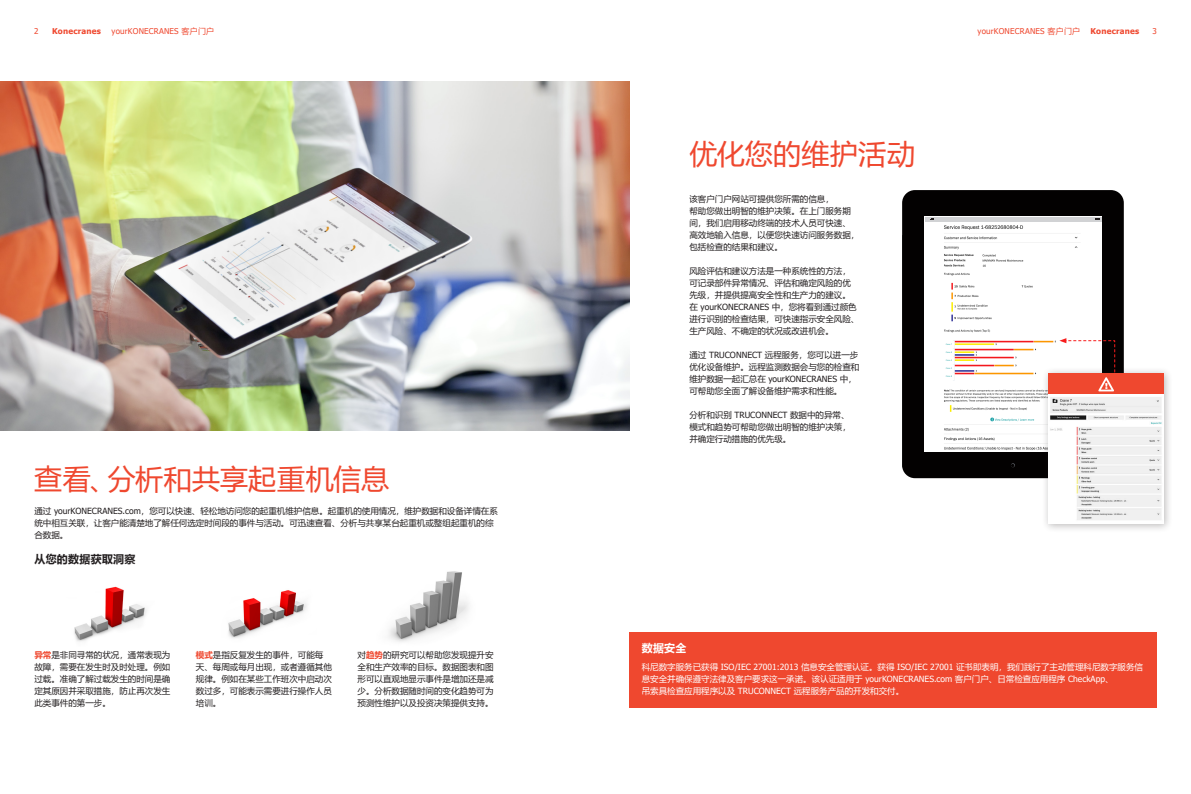
<style>
.page{position:relative;width:1191px;height:794px;background:#fff}
.page>*{position:absolute;margin:0;border:0;box-sizing:border-box;transform-origin:0 0}
.Inside_headlines{font:28px "Microsoft Ya Hei";letter-spacing:.01em;color:#ef482f}
.Subhead_for_body_copy{font:700 11px "Microsoft Ya Hei";letter-spacing:.025em;color:#231f20}
.Subhead_for_body_copy-2{font:700 11px "Microsoft Ya Hei";color:#fff}
.Body_copy{font:8.5px/12px "Microsoft Ya Hei";color:#231f20}
.Body_copy-2{font:8.5px/12px "Microsoft Ya Hei";color:#fff}
.t1{font:8px "Tahoma";letter-spacing:.025em;color:#ef482f}
.t2{font:700 8px "Tahoma";letter-spacing:.025em;color:#ef482f}
.s1{font-family:"Microsoft Ya Hei"}
.s2{font-family:"Tahoma"}
.s3{font-weight:700;color:#ef482f}
</style>
<div class="page">
<img style="left:0;top:81px;width:629px;height:349px">
<div style="left:629px;top:632px;width:528px;height:75px;background:#ef482f"></div>
<img style="left:74px;top:586px;width:73px;height:56px">
<img style="left:228px;top:590px;width:79px;height:48px">
<img style="left:388px;top:571px;width:81px;height:71px">
<div style="left:902px;top:190px;width:221px;height:288px;background:#030101;border-radius:13px"></div>
<img style="left:924px;top:221px;width:177px;height:231px">
<svg style="left:902px;top:235px;width:1px;height:233px"></svg>
<hr style="left:924px;top:217px;width:177px;height:4px;background:#d1d2d4">
<div style="left:1042px;top:367px;width:130px;height:166px;background:#231f20;opacity:.3"></div>
<div style="left:1048px;top:374px;width:115px;height:150px;background:#fff"></div>
<img style="left:1050px;top:397px;width:112px;height:123px">
<div style="left:1048px;top:374px;width:115px;height:20px;background:#ef482f"></div>
<svg style="left:1059px;top:338px;width:56px;height:69px"></svg>
<p class="t1" style="left:34px;top:26px;width:6px">2</p>
<p class="t2" style="left:52px;top:25px;width:50px">Konecranes</p>
<p class="t1" style="left:112px;top:26px;width:104px">yourKONECRANES <span class="s1">客户门户</span></p>
<p class="t1" style="left:977px;top:26px;width:104px">yourKONECRANES <span class="s1">客户门户</span></p>
<p class="t2" style="left:1090px;top:25px;width:50px">Konecranes</p>
<p class="t1" style="left:1152px;top:26px;width:6px">3</p>
<p class="Inside_headlines" style="left:689px;top:134px;width:227px">优化您的维护活动</p>
<p class="Inside_headlines" style="left:34px;top:459px;width:356px">查看、分析和共享起重机信息</p>
<p class="Body_copy" style="left:34px;top:505px;width:465px">通过 <span class="s2">yourKONECRANES.com</span>，您可以快速、轻松地访问您的起重机维护信息。起重机的使用情况，维护数据和设备详情在系统中相互关联，让客户能清楚地了解任何选定时间段的事件与活动。可迅速查看、分析与共享某台起重机或整组起重机的综合数据。</p>
<p class="Subhead_for_body_copy" style="left:34px;top:551px;width:103px">从您的数据获取洞察</p>
<p class="Body_copy" style="left:34px;top:649px;width:138px;text-align:justify"><span class="s3">异常</span>是非同寻常的状况，通常表现为故障，需要在发生时及时处理。例如过载。准确了解过载发生的时间是确定其原因并采取措施，防止再次发生此类事件的第一步。</p>
<p class="Body_copy" style="left:196px;top:649px;width:137px"><span class="s3">模式</span>是指反复发生的事件，可能每天、每周或每月出现，或者遵循其他规律。例如在某些工作班次中启动次数过多，可能表示需要进行操作人员培训。</p>
<p class="Body_copy" style="left:357px;top:649px;width:137px;text-align:justify">对<span class="s3">趋势</span>的研究可以帮助您发现提升安全和生产效率的目标。数据图表和图形可以直观地显示事件是增加还是减少。分析数据随时间的变化趋势可为预测性维护以及投资决策提供支持。</p>
<p class="Body_copy" style="left:689px;top:193px;width:171px">该客户门户网站可提供您所需的信息，<br>帮助您做出明智的维护决策。在上门服务期间，我们启用移动终端的技术人员可快速、高效地输入信息，以便您快速访问服务数据，包括检查的结果和建议。</p>
<p class="Body_copy" style="left:689px;top:265px;width:171px">风险评估和建议方法是一种系统性的方法，可记录部件异常情况、评估和确定风险的优先级，并提供提高安全性和生产力的建议。在 <span class="s2">yourKONECRANES</span> 中，您将看到通过颜色进行识别的检查结果，可快速指示安全风险、生产风险、不确定的状况或改进机会。</p>
<p class="Body_copy" style="left:689px;top:349px;width:171px">通过 <span class="s2">TRUCONNECT</span> 远程服务，您可以进一步优化设备维护。远程监测数据会与您的检查和维护数据一起汇总在 <span class="s2">yourKONECRANES</span> 中，可帮助您全面了解设备维护需求和性能。</p>
<p class="Body_copy" style="left:689px;top:409px;width:163px">分析和识别 <span class="s2">TRUCONNECT</span> 数据中的异常、模式和趋势可帮助您做出明智的维护决策，并确定行动措施的优先级。</p>
<p class="Subhead_for_body_copy-2" style="left:641px;top:640px;width:46px">数据安全</p>
<p class="Body_copy-2" style="left:641px;top:661px;width:503px">科尼数字服务已获得 <span class="s2">ISO/IEC 27001:2013</span> 信息安全管理认证。获得 <span class="s2">ISO/IEC 27001</span> 证书即表明，我们践行了主动管理科尼数字服务信息安全并确保遵守法律及客户要求这一承诺。该认证适用于 <span class="s2">yourKONECRANES.com</span> 客户门户、日常检查应用程序 <span class="s2">CheckApp</span>、<br>吊索具检查应用程序以及 <span class="s2">TRUCONNECT</span> 远程服务产品的开发和交付。</p>
</div>
